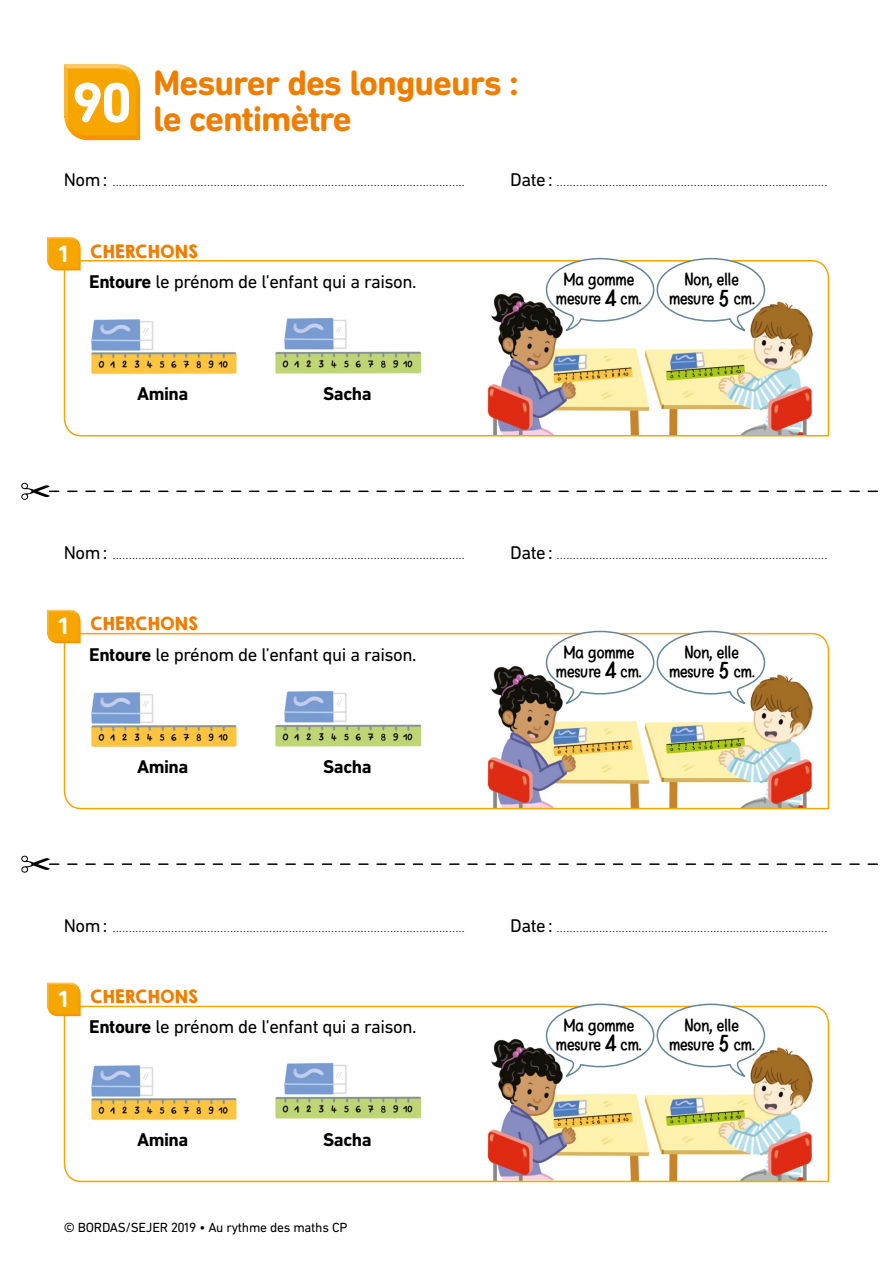
<style>
.page{position:relative;width:893px;height:1263px;background:#fff}
.page>*{position:absolute;margin:0;border:0;box-sizing:border-box;transform-origin:0 0}
.t1{font:700 57px "DIN Next Rounded LT Pro";color:#fff}
.t2{font:700 36px/36px "DIN Next Rounded LT Pro";letter-spacing:-.03em;color:#ef7d00}
.t3{font:18.75px "DIN Next LT Pro";letter-spacing:-.025em;color:#000}
.t4{font:700 18.75px "DIN Next LT Pro";letter-spacing:-.025em;color:#000}
.t5{font:18px/19px "Warung Kopi";letter-spacing:-.03em;color:#000;text-align:center}
.t6{font:16.5px "KGHAPPY Solid";letter-spacing:-.05em;color:#ef7d00}
.t7{font:13.5px "DIN Next LT Pro";letter-spacing:-.02em;color:#000}
.t8{font:10.5px "DIN Next Rounded LT Pro";color:#000}
.s1{font-size:18.75px}
.s2{font-family:"DIN Next Rounded LT Pro";font-weight:700;font-size:24px;color:#fff}
.s3{font-weight:700}
.s4{font-size:24px}
</style>
<div class="page">
<svg style="left:21px;top:483px;width:856px;height:17px"></svg>
<svg style="left:21px;top:856px;width:856px;height:17px"></svg>
<div style="left:63px;top:61px;width:79px;height:70px;background:#fff;opacity:.8"></div>
<div style="left:63px;top:69px;width:79px;height:72px;background:#ef7d00;opacity:.3"></div>
<svg style="left:63px;top:260px;width:767px;height:177px"></svg>
<div style="left:46px;top:234px;width:37px;height:33px;background:#fff;opacity:.8"></div>
<div style="left:46px;top:239px;width:37px;height:32px;background:#ef7d00;opacity:.3"></div>
<svg style="left:545px;top:257px;width:221px;height:76px"></svg>
<svg style="left:63px;top:632px;width:767px;height:178px"></svg>
<div style="left:46px;top:606px;width:37px;height:34px;background:#fff;opacity:.8"></div>
<div style="left:46px;top:612px;width:37px;height:32px;background:#ef7d00;opacity:.3"></div>
<svg style="left:545px;top:630px;width:221px;height:75px"></svg>
<svg style="left:63px;top:1005px;width:767px;height:178px"></svg>
<div style="left:46px;top:979px;width:37px;height:34px;background:#fff;opacity:.8"></div>
<div style="left:46px;top:985px;width:37px;height:32px;background:#ef7d00;opacity:.3"></div>
<svg style="left:545px;top:1003px;width:221px;height:75px"></svg>
<h1 class="t1" style="left:72px;top:69px;width:62px">90</h1>
<h2 class="t2" style="left:153px;top:64px;width:367px">Mesurer des longueurs : le centimètre</h2>
<p class="t8" style="left:64px;top:176px;width:402px"><span class="s1">Nom:</span> ............................................................................................................</p>
<p class="t8" style="left:510px;top:176px;width:318px"><span class="s1">Date:</span> ...................................................................................</p>
<h3 class="t6" style="left:59px;top:238px;width:141px"><span class="s2">1</span> CHERCHONS</h3>
<h3 class="t3" style="left:89px;top:270px;width:329px"><span class="s3">Entoure</span> le prénom de l’enfant qui a raison.</h3>
<h3 class="t5" style="left:556px;top:270px;width:88px">Ma gomme mesure <span class="s4">4</span> cm.</h3>
<h3 class="t5" style="left:669px;top:270px;width:88px">Non, elle mesure <span class="s4">5</span> cm.</h3>
<h3 class="t4" style="left:137px;top:383px;width:53px">Amina</h3>
<h3 class="t4" style="left:323px;top:383px;width:50px">Sacha</h3>
<p class="t8" style="left:64px;top:549px;width:402px"><span class="s1">Nom:</span> ............................................................................................................</p>
<p class="t8" style="left:510px;top:549px;width:318px"><span class="s1">Date:</span> ...................................................................................</p>
<h3 class="t6" style="left:59px;top:611px;width:141px"><span class="s2">1</span> CHERCHONS</h3>
<h3 class="t3" style="left:89px;top:643px;width:329px"><span class="s3">Entoure</span> le prénom de l’enfant qui a raison.</h3>
<h3 class="t5" style="left:556px;top:643px;width:88px">Ma gomme mesure <span class="s4">4</span> cm.</h3>
<h3 class="t5" style="left:669px;top:643px;width:88px">Non, elle mesure <span class="s4">5</span> cm.</h3>
<h3 class="t4" style="left:137px;top:756px;width:53px">Amina</h3>
<h3 class="t4" style="left:323px;top:756px;width:50px">Sacha</h3>
<p class="t8" style="left:64px;top:922px;width:402px"><span class="s1">Nom:</span> ............................................................................................................</p>
<p class="t8" style="left:510px;top:922px;width:318px"><span class="s1">Date:</span> ...................................................................................</p>
<h3 class="t6" style="left:59px;top:984px;width:141px"><span class="s2">1</span> CHERCHONS</h3>
<h3 class="t3" style="left:89px;top:1016px;width:329px"><span class="s3">Entoure</span> le prénom de l’enfant qui a raison.</h3>
<h3 class="t5" style="left:556px;top:1015px;width:88px">Ma gomme mesure <span class="s4">4</span> cm.</h3>
<h3 class="t5" style="left:669px;top:1015px;width:88px">Non, elle mesure <span class="s4">5</span> cm.</h3>
<h3 class="t4" style="left:137px;top:1129px;width:53px">Amina</h3>
<h3 class="t4" style="left:323px;top:1129px;width:50px">Sacha</h3>
<p class="t7" style="left:64px;top:1219px;width:285px">© BORDAS/SEJER 2019 • Au rythme des maths CP</p>
</div>
